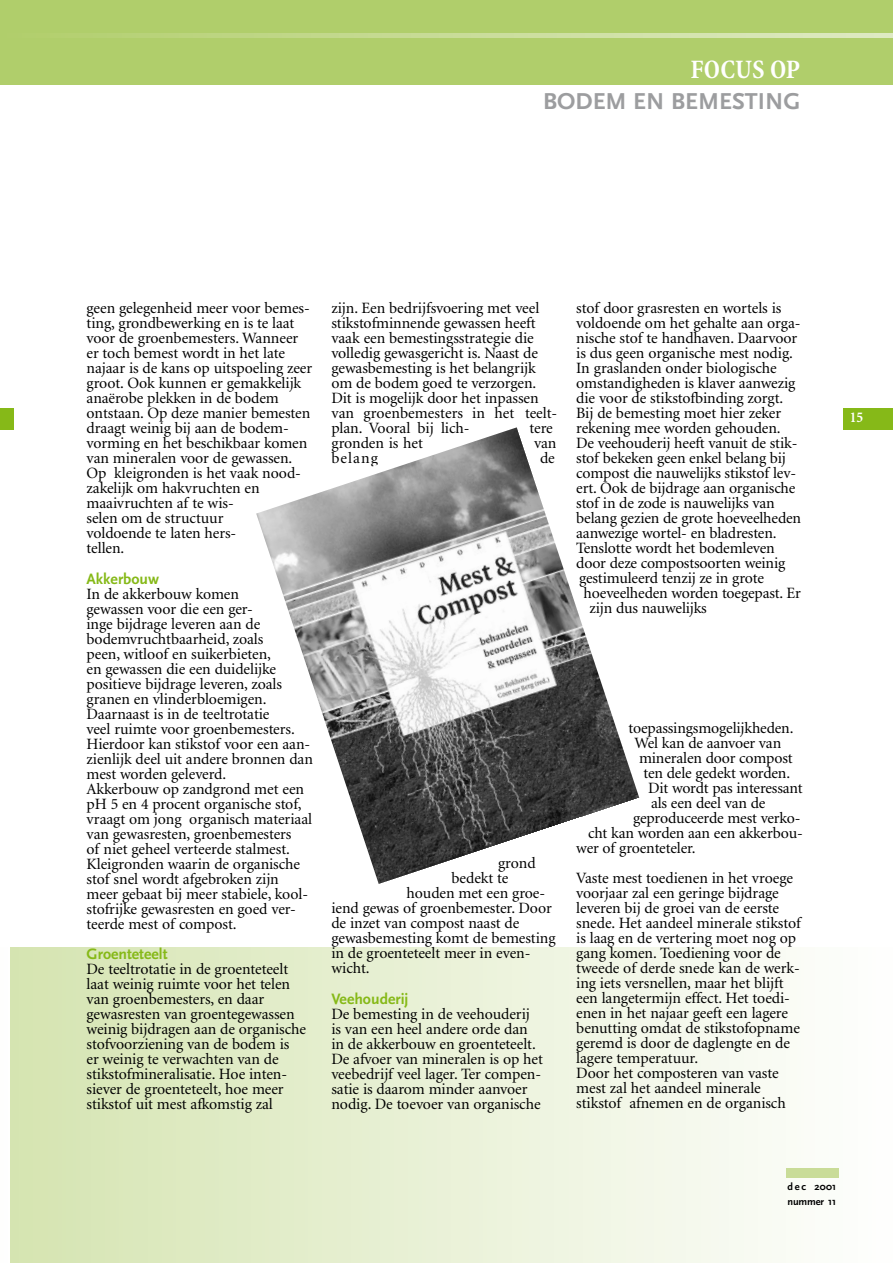
<style>
.page{position:relative;width:893px;height:1263px;background:#fff}
.page>*{position:absolute;margin:0;border:0;box-sizing:border-box;transform-origin:0 0}
.t1{font:700 condensed 27px "Minion";color:#fff}
.t2{font:700 24px "Scala Sans";color:#9c9d9f}
.t3{font:15.75px/15px "Minion";letter-spacing:-.005em;color:#000}
.t4{font:700 15.75px "Scala Sans";color:#86b918}
.t5{font:700 condensed 15px "Minion";color:#fff}
.t6{font:700 10.5px/15px "Scala Sans";letter-spacing:-.005em;color:#000}
</style>
<div class="page">
<div style="left:0;top:947px;width:893px;height:316px;background:linear-gradient(to right,#d5e4b1,#fffffe)"></div>
<div style="left:0;top:947px;width:10px;height:316px;background:#fefefe"></div>
<div style="left:0;top:0;width:893px;height:85px;background:#b0ce6b"></div>
<div style="left:844px;top:408px;width:49px;height:21px;background:#86b918"></div>
<div style="left:786px;top:1168px;width:52px;height:10px;background:#c9dc98"></div>
<div style="left:0;top:408px;width:14px;height:21px;background:#86b918"></div>
<svg style="left:107px;top:33px;width:786px;height:4px;background:#cadd9c"></svg>
<img style="left:256px;top:427px;width:383px;height:457px">
<h1 class="t1" style="left:691px;top:54px;width:111px">FOCUS OP</h1>
<h2 class="t2" style="left:543px;top:89px;width:259px">BODEM EN BEMESTING</h2>
<p class="t3" style="left:87px;top:301px;width:227px">geen gelegenheid meer voor bemes&shy;ting, grondbewerking en is te laat voor de groenbemesters. Wanneer er toch bemest wordt in het late najaar is de kans op uitspoeling zeer groot. Ook kunnen er gemakkelijk anaërobe plekken in de bodem ontstaan. Op deze manier bemesten draagt weinig bij aan de bodem&shy;vorming en het beschikbaar komen van mineralen voor de gewassen.<br>Op kleigronden is het vaak nood&shy;zakelijk om hakvruchten en maaivruchten af te wis-<br>selen om de structuur<br>voldoende te laten hers-<br>tellen.</p>
<p class="t4" style="left:87px;top:570px;width:74px">Akkerbouw</p>
<p class="t3" style="left:87px;top:586px;width:228px">In de akkerbouw komen<br>gewassen voor die een ger-<br>inge bijdrage leveren aan de bodemvruchtbaarheid, zoals<br>peen, witloof en suikerbieten,<br>en gewassen die een duidelijke positieve bijdrage leveren, zoals granen en vlinderbloemigen.<br>Daarnaast is in de teeltrotatie<br>veel ruimte voor groenbemesters.<br>Hierdoor kan stikstof voor een aan&shy;zienlijk deel uit andere bronnen dan mest worden geleverd.<br>Akkerbouw op zandgrond met een pH 5 en 4 procent organische stof, vraagt om jong organisch materiaal van gewasresten, groenbemesters<br>of niet geheel verteerde stalmest.<br>Kleigronden waarin de organische stof snel wordt afgebroken zijn meer gebaat bij meer stabiele, kool&shy;stofrijke gewasresten en goed ver&shy;teerde mest of compost.</p>
<p class="t4" style="left:87px;top:946px;width:83px">Groenteteelt</p>
<p class="t3" style="left:87px;top:962px;width:221px">De teeltrotatie in de groenteteelt laat weinig ruimte voor het telen van groenbemesters, en daar gewasresten van groentegewassen weinig bijdragen aan de organi-sche stofvoorziening van de bodem is<br>er weinig te verwachten van de stikstofmi-neralisatie. Hoe inten&shy;siever de groenteteelt, hoe meer stikstof uit mest afkomstig zal</p>
<p class="t3" style="left:331px;top:301px;width:227px">zijn. Een bedrijfs-voering met veel stikstofminnende gewassen heeft vaak een bemes-tingsstrategie die volledig gewasgericht is. Naast de gewasbemesting is het belangrijk om de bodem goed te verzorgen.<br>Dit is mogelijk door het inpassen van groenbemesters in het teelt&shy;plan. Vooral bij lich-</p>
<p class="t3" style="left:530px;top:421px;width:25px">tere</p>
<p class="t3" style="left:331px;top:436px;width:93px">gronden is het</p>
<p class="t3" style="left:534px;top:436px;width:24px">van</p>
<p class="t3" style="left:331px;top:451px;width:48px">belang</p>
<p class="t3" style="left:540px;top:451px;width:16px">de</p>
<p class="t3" style="left:498px;top:856px;width:39px">grond</p>
<p class="t3" style="left:452px;top:871px;width:58px">bedekt te</p>
<p class="t3" style="left:406px;top:886px;width:140px">houden met een groe-</p>
<p class="t3" style="left:331px;top:901px;width:222px">iend gewas of groenbemester. Door</p>
<p class="t3" style="left:331px;top:916px;width:190px">de inzet van compost naast de</p>
<p class="t3" style="left:331px;top:931px;width:226px">gewasbemesting komt de bemesting</p>
<p class="t3" style="left:331px;top:946px;width:201px">in de groenteteelt meer in even-</p>
<p class="t3" style="left:331px;top:961px;width:40px">wicht.</p>
<p class="t4" style="left:331px;top:990px;width:79px">Veehouderij</p>
<p class="t3" style="left:331px;top:1006px;width:213px">De bemesting in de veehouderij is van een heel andere orde dan in de akkerbouw en groenteteelt.<br>De afvoer van mineralen is op het veebedrijf veel lager. Ter compen&shy;satie is daarom minder aanvoer nodig. De toevoer van organische</p>
<p class="t3" style="left:576px;top:301px;width:207px">stof door grasresten en wortels is</p>
<p class="t3" style="left:576px;top:316px;width:226px">voldoende om het gehalte aan orga-</p>
<p class="t3" style="left:576px;top:331px;width:222px">nische stof te handhaven. Daarvoor</p>
<p class="t3" style="left:576px;top:346px;width:218px">is dus geen organische mest nodig.</p>
<p class="t3" style="left:576px;top:361px;width:202px">In graslanden onder biologische</p>
<p class="t3" style="left:576px;top:376px;width:221px">omstandigheden is klaver aanwezig</p>
<p class="t3" style="left:576px;top:391px;width:208px">die voor de stikstofbin-ding zorgt.</p>
<p class="t3" style="left:576px;top:406px;width:206px">Bij de bemesting moet hier zeker</p>
<p class="t3" style="left:576px;top:421px;width:206px">rekening mee worden gehouden.</p>
<p class="t3" style="left:576px;top:436px;width:223px">De veehouderij heeft vanuit de stik-</p>
<p class="t3" style="left:576px;top:451px;width:211px">stof bekeken geen enkel belang bij</p>
<p class="t3" style="left:576px;top:466px;width:222px">compost die nauwelijks stikstof lev-</p>
<p class="t3" style="left:576px;top:481px;width:221px">ert. Ook de bijdrage aan organische</p>
<p class="t3" style="left:576px;top:496px;width:200px">stof in de zode is nauwelijks van</p>
<p class="t3" style="left:576px;top:511px;width:226px">belang gezien de grote hoeveelheden</p>
<p class="t3" style="left:576px;top:526px;width:202px">aanwezige wortel- en bladresten.</p>
<p class="t3" style="left:576px;top:541px;width:200px">Tenslotte wordt het bodemleven</p>
<p class="t3" style="left:576px;top:556px;width:210px">door deze compostsoorten weinig</p>
<p class="t3" style="left:579px;top:571px;width:186px">gestimuleerd tenzij ze in grote</p>
<p class="t3" style="left:584px;top:586px;width:219px">hoeveelheden worden toegepast. Er</p>
<p class="t3" style="left:590px;top:601px;width:119px">zijn dus nauwelijks</p>
<p class="t3" style="left:628px;top:721px;width:166px">toepas-singsmogelijkheden.</p>
<p class="t3" style="left:634px;top:736px;width:148px">Wel kan de aanvoer van</p>
<p class="t3" style="left:639px;top:751px;width:155px">mineralen door compost</p>
<p class="t3" style="left:644px;top:766px;width:148px">ten dele gedekt worden.</p>
<p class="t3" style="left:648px;top:781px;width:156px">Dit wordt pas inte-ressant</p>
<p class="t3" style="left:651px;top:796px;width:116px">als een deel van de</p>
<p class="t3" style="left:633px;top:811px;width:169px">geproduceerde mest verko-</p>
<p class="t3" style="left:588px;top:826px;width:216px">cht kan worden aan een akkerbou-</p>
<p class="t3" style="left:576px;top:841px;width:121px">wer of groenteteler.</p>
<p class="t3" style="left:576px;top:871px;width:226px">Vaste mest toedienen in het vroege voorjaar zal een geringe bijdrage leveren bij de groei van de eerste snede. Het aandeel minerale stikstof is laag en de vertering moet nog op gang komen. Toediening voor de tweede of derde snede kan de werk&shy;ing iets versnellen, maar het blijft een langetermijn effect. Het toedi&shy;enen in het najaar geeft een lagere benutting omdat de stikstofopname geremd is door de daglengte en de lagere temperatuur.<br>Door het composteren van vaste mest zal het aandeel minerale stikstof afnemen en de organisch</p>
<p class="t5" style="left:850px;top:410px;width:15px">15</p>
<p class="t6" style="left:787px;top:1179px;width:50px">dec 2001 nummer 11</p>
</div>
